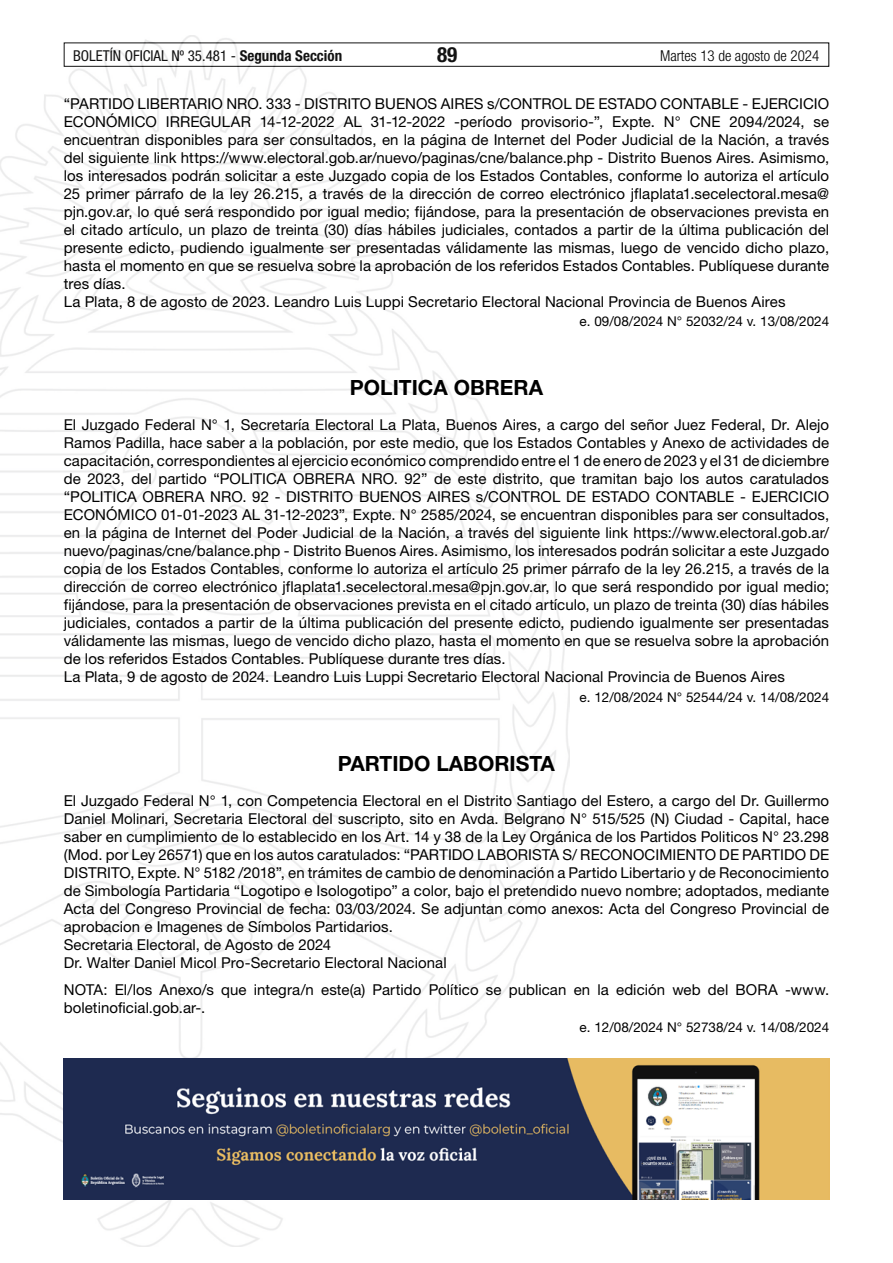
<style>
.page{position:relative;width:893px;height:1263px;background:#fff}
.page>*{position:absolute;margin:0;border:0;box-sizing:border-box;transform-origin:0 0}
.t1{font:700 21px "Helvetica Neue LT Std";color:#000}
.t2{font:700 condensed 21px "Helvetica Neue LT Std";color:#000}
.t3{font:15px/18px "Helvetica Neue LT Std";letter-spacing:.005em;color:#000}
.t4{font:condensed 15px "Helvetica Neue LT Std";color:#000}
.t5{font:300 condensed 15px "Helvetica Neue LT Std";color:#000}
.t6{font:13.5px "Helvetica Neue LT Std";color:#000}
.s1{font-weight:700}
</style>
<div class="page">
<div style="left:64px;top:43px;width:765px;height:24px;border:1px solid #000"></div>
<img style="left:0;top:35px;width:569px;height:1211px">
<img style="left:64px;top:1059px;width:765px;height:140px">
<p class="t4" style="left:73px;top:47px;width:271px">BOLETÍN OFICIAL Nº 35.481 - <span class="s1">Segunda Sección</span></p>
<h1 class="t2" style="left:437px;top:42px;width:22px">89</h1>
<p class="t5" style="left:660px;top:47px;width:161px">Martes 13 de agosto de 2024</p>
<p class="t3" style="left:64px;top:94px;width:767px">“PARTIDO LIBERTARIO NRO. 333 - DISTRITO BUENOS AIRES s/CONTROL DE ESTADO CONTABLE - EJERCICIO ECONÓMICO IRREGULAR 14-12-2022 AL 31-12-2022 -período provisorio-”, Expte. N° CNE 2094/2024, se encuentran disponibles para ser consultados, en la página de Internet del Poder Judicial de la Nación, a través del siguiente link https://www.electoral.gob.ar/nuevo/paginas/cne/balance.php - Distrito Buenos Aires. Asimismo, los interesados podrán solicitar a este Juzgado copia de los Estados Contables, conforme lo autoriza el artículo 25 primer párrafo de la ley 26.215, a través de la dirección de correo electrónico jflaplata1.secelectoral.mesa@ pjn.gov.ar, lo qué será respondido por igual medio; fijándose, para la presentación de observaciones prevista en el citado artículo, un plazo de treinta (30) días hábiles judiciales, contados a partir de la última publicación del presente edicto, pudiendo igualmente ser presentadas válidamente las mismas, luego de vencido dicho plazo, hasta el momento en que se resuelva sobre la aprobación de los referidos Estados Contables. Publíquese durante tres días.<br>La Plata, 8 de agosto de 2023. Leandro Luis Luppi Secretario Electoral Nacional Provincia de Buenos Aires</p>
<p class="t6" style="left:580px;top:313px;width:251px">e. 09/08/2024 N° 52032/24 v. 13/08/2024</p>
<h1 class="t1" style="left:350px;top:375px;width:195px">POLITICA OBRERA</h1>
<p class="t3" style="left:64px;top:416px;width:767px">El Juzgado Federal N° 1, Secretaría Electoral La Plata, Buenos Aires, a cargo del señor Juez Federal, Dr. Alejo Ramos Padilla, hace saber a la población, por este medio, que los Estados Contables y Anexo de actividades de capacitación, correspondientes al ejercicio económico comprendido entre el 1 de enero de 2023 y el 31 de diciembre de 2023, del partido “POLITICA OBRERA NRO. 92” de este distrito, que tramitan bajo los autos caratulados “POLITICA OBRERA NRO. 92 - DISTRITO BUENOS AIRES s/CONTROL DE ESTADO CONTABLE - EJERCICIO ECONÓMICO 01-01-2023 AL 31-12-2023”, Expte. N° 2585/2024, se encuentran disponibles para ser consultados, en la página de Internet del Poder Judicial de la Nación, a través del siguiente link https://www.electoral.gob.ar/ nuevo/paginas/cne/balance.php - Distrito Buenos Aires. Asimismo, los interesados podrán solicitar a este Juzgado copia de los Estados Contables, conforme lo autoriza el artículo 25 primer párrafo de la ley 26.215, a través de la dirección de correo electrónico jflaplata1.secelectoral.mesa@pjn.gov.ar, lo que será respondido por igual medio; fijándose, para la presentación de observaciones prevista en el citado artículo, un plazo de treinta (30) días hábiles judiciales, contados a partir de la última publicación del presente edicto, pudiendo igualmente ser presentadas válidamente las mismas, luego de vencido dicho plazo, hasta el momento en que se resuelva sobre la aprobación de los referidos Estados Contables. Publíquese durante tres días.<br>La Plata, 9 de agosto de 2024. Leandro Luis Luppi Secretario Electoral Nacional Provincia de Buenos Aires</p>
<p class="t6" style="left:580px;top:689px;width:251px">e. 12/08/2024 N° 52544/24 v. 14/08/2024</p>
<h1 class="t1" style="left:338px;top:751px;width:218px">PARTIDO LABORISTA</h1>
<p class="t3" style="left:64px;top:792px;width:767px">El Juzgado Federal N° 1, con Competencia Electoral en el Distrito Santiago del Estero, a cargo del Dr. Guillermo Daniel Molinari, Secretaria Electoral del suscripto, sito en Avda. Belgrano N° 515/525 (N) Ciudad - Capital, hace saber en cumplimiento de lo establecido en los Art. 14 y 38 de la Ley Orgánica de los Partidos Politicos N° 23.298 (Mod. por Ley 26571) que en los autos caratulados: “PARTIDO LABORISTA S/ RECONOCIMIENTO DE PARTIDO DE DISTRITO, Expte. N° 5182 /2018”, en trámites de cambio de denominación a Partido Libertario y de Reconocimiento de Simbología Partidaria “Logotipo e Isologotipo” a color, bajo el pretendido nuevo nombre; adoptados, mediante Acta del Congreso Provincial de fecha: 03/03/2024. Se adjuntan como anexos: Acta del Congreso Provincial de aprobacion e Imagenes de Símbolos Partidarios.<br>Secretaria Electoral, de Agosto de 2024<br>Dr. Walter Daniel Micol Pro-Secretario Electoral Nacional</p>
<p class="t3" style="left:64px;top:980px;width:767px">NOTA: El/los Anexo/s que integra/n este(a) Partido Político se publican en la edición web del BORA -www. boletinoficial.gob.ar-.</p>
<p class="t6" style="left:580px;top:1019px;width:251px">e. 12/08/2024 N° 52738/24 v. 14/08/2024</p>
</div>
